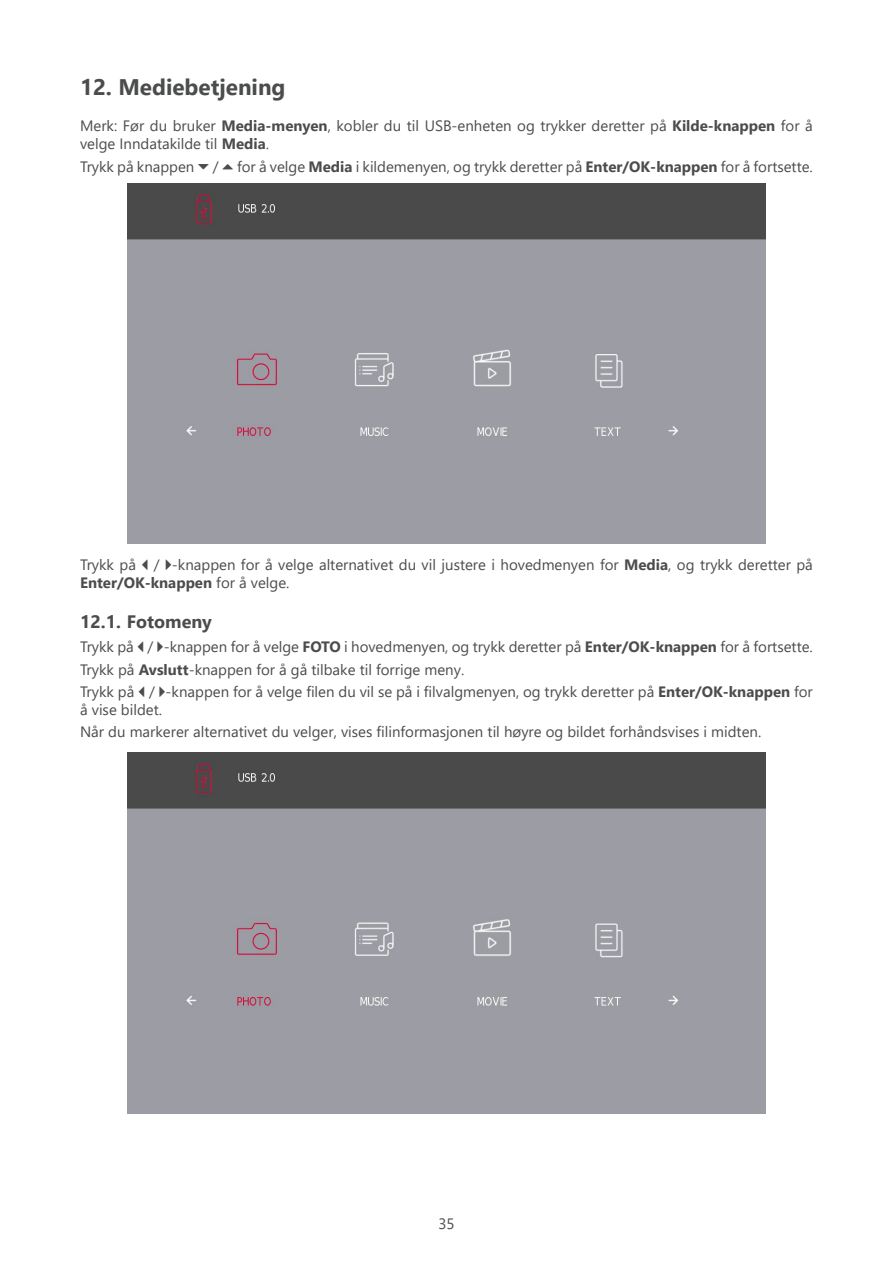
<style>
.page{position:relative;width:893px;height:1263px;background:#fff}
.page>*{position:absolute;margin:0;border:0;box-sizing:border-box;transform-origin:0 0}
.t1{font:700 22.5px "Segoe UI";color:#4b4c4d}
.t2{font:700 18px "Segoe UI";color:#4b4c4d}
.t3{font:15px/22.2px "Segoe UI";color:#4b4c4d}
.s1{font-weight:700}
.s2{font-family:"Guifxv 2 Transports"}
</style>
<div class="page">
<img style="left:128px;top:183px;width:637px;height:360px">
<img style="left:128px;top:753px;width:637px;height:360px">
<h1 class="t1" style="left:80px;top:66px;width:207px">12. Mediebetjening</h1>
<p class="t3" style="left:80px;top:116px;width:734px;line-height:18px">Merk: Før du bruker <span class="s1">Media-menyen</span>, kobler du til USB-enheten og trykker deretter på <span class="s1">Kilde-knappen</span> for å velge Inndatakilde til <span class="s1">Media</span>.</p>
<p class="t3" style="left:80px;top:154px;width:734px">Trykk på knappen <span class="s2">S</span> / <span class="s2">W</span> for å velge <span class="s1">Media</span> i kildemenyen, og trykk deretter på <span class="s1">Enter/OK-knappen</span> for å fortsette.</p>
<p class="t3" style="left:80px;top:554px;width:734px;line-height:18px">Trykk på <span class="s2">A</span> / <span class="s2">D</span>-knappen for å velge alternativet du vil justere i hovedmenyen for <span class="s1">Media</span>, og trykk deretter på<br><span class="s1">Enter/OK-knappen</span> for å velge.</p>
<p class="t2" style="left:80px;top:604px;width:133px">12.1. Fotomeny</p>
<p class="t3" style="left:80px;top:634px;width:734px">Trykk på <span class="s2">A</span> / <span class="s2">D</span>-knappen for å velge <span class="s1">FOTO</span> i hovedmenyen, og trykk deretter på <span class="s1">Enter/OK-knappen</span> for å fortsette.<br>Trykk på <span class="s1">Avslutt</span>-knappen for å gå tilbake til forrige meny.<br>Trykk på <span class="s2">A</span> / <span class="s2">D</span>-knappen for å velge filen du vil se på i filvalgmenyen, og trykk deretter på <span class="s1">Enter/OK-knappen</span> for</p>
<p class="t3" style="left:80px;top:697px;width:683px">å vise bildet.<br>Når du markerer alternativet du velger, vises filinformasjonen til høyre og bildet forhåndsvises i midten.</p>
<p class="t3" style="left:438px;top:1211px;width:18px">35</p>
</div>
